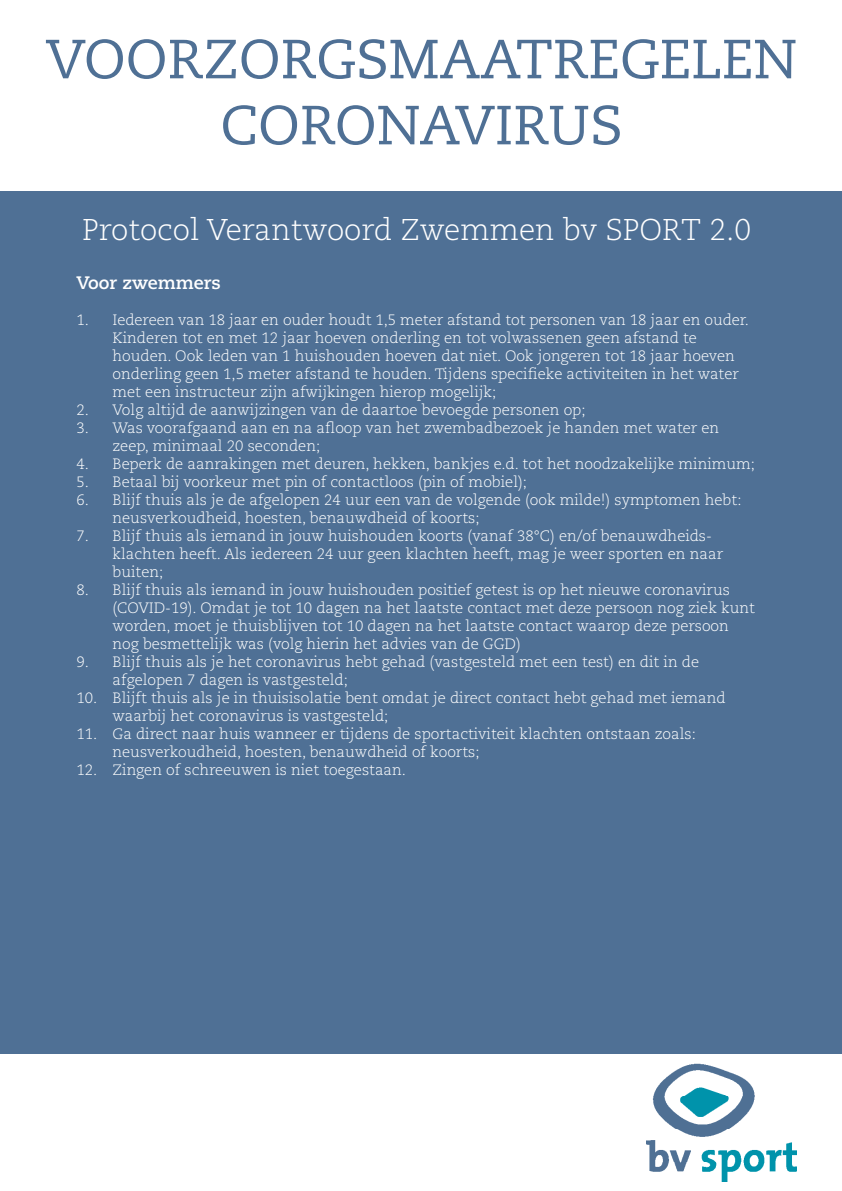
<style>
.page{position:relative;width:842px;height:1191px;background:#fff}
.page>*{position:absolute;margin:0;border:0;box-sizing:border-box;transform-origin:0 0}
.t1{font:55px/66px "Caecilia LT Pro 55 Roman";color:#4f7095;text-align:center}
.t2{font:300 30px "Caecilia LT Pro 45";color:#fff}
.t3{font:700 18px "Caecilia LT Pro 75";color:#fff}
.t4{font:300 15px/18px "Caecilia LT Pro 45";color:#fff}
</style>
<div class="page">
<img style="left:646px;top:1063px;width:151px;height:118px">
<div style="left:0;top:192px;width:842px;height:861px;background:#4f7095"></div>
<h1 class="t1" style="left:46px;top:25px;width:753px">VOORZORGSMAATREGELEN<br>CORONAVIRUS</h1>
<h2 class="t2" style="left:82px;top:210px;width:671px">Protocol Verantwoord Zwemmen bv SPORT 2.0</h2>
<p class="t3" style="left:77px;top:271px;width:146px">Voor zwemmers</p>
<p class="t4" style="left:113px;top:311px;width:638px;text-indent:-36px">1. Iedereen van 18 jaar en ouder houdt 1,5 meter afstand tot personen van 18 jaar en ouder.<br>Kinderen tot en met 12 jaar hoeven onderling en tot volwassenen geen afstand te houden. Ook leden van 1 huishouden hoeven dat niet. Ook jongeren tot 18 jaar hoeven onderling geen 1,5 meter afstand te houden. Tijdens specifieke activiteiten in het water met een instructeur zijn afwijkingen hierop mogelijk;</p>
<p class="t4" style="left:77px;top:401px;width:511px">2. Volg altijd de aanwijzingen van de daartoe bevoegde personen op;</p>
<p class="t4" style="left:113px;top:419px;width:608px;text-indent:-36px">3. Was voorafgaand aan en na afloop van het zwembadbezoek je handen met water en zeep, minimaal 20 seconden;</p>
<p class="t4" style="left:77px;top:455px;width:680px">4. Beperk de aanrakingen met deuren, hekken, bankjes e.d. tot het noodzakelijke minimum;</p>
<p class="t4" style="left:77px;top:473px;width:452px">5. Betaal bij voorkeur met pin of contactloos (pin of mobiel);</p>
<p class="t4" style="left:113px;top:491px;width:630px;text-indent:-36px">6. Blijf thuis als je de afgelopen 24 uur een van de volgende (ook milde!) symptomen hebt: neusverkoudheid, hoesten, benauwdheid of koorts;</p>
<p class="t4" style="left:113px;top:527px;width:612px;text-indent:-36px">7. Blijf thuis als iemand in jouw huishouden koorts (vanaf 38°C) en/of benauwdheids&shy;klachten heeft. Als iedereen 24 uur geen klachten heeft, mag je weer sporten en naar buiten;</p>
<p class="t4" style="left:113px;top:581px;width:644px;text-indent:-36px">8. Blijf thuis als iemand in jouw huishouden positief getest is op het nieuwe coronavirus (COVID-19). Omdat je tot 10 dagen na het laatste contact met deze persoon nog ziek kunt worden, moet je thuisblijven tot 10 dagen na het laatste contact waarop deze persoon nog besmettelijk was (volg hierin het advies van de GGD)</p>
<p class="t4" style="left:113px;top:653px;width:588px;text-indent:-36px">9. Blijf thuis als je het coronavirus hebt gehad (vastgesteld met een test) en dit in de afgelopen 7 dagen is vastgesteld;</p>
<p class="t4" style="left:113px;top:689px;width:615px;text-indent:-36px">10. Blijft thuis als je in thuisisolatie bent omdat je direct contact hebt gehad met iemand waarbij het coronavirus is vastgesteld;</p>
<p class="t4" style="left:113px;top:725px;width:585px;text-indent:-36px">11. Ga direct naar huis wanneer er tijdens de sportactiviteit klachten ontstaan zoals: neusverkoudheid, hoesten, benauwdheid of koorts;</p>
<p class="t4" style="left:77px;top:761px;width:331px">12. Zingen of schreeuwen is niet toegestaan.</p>
</div>
